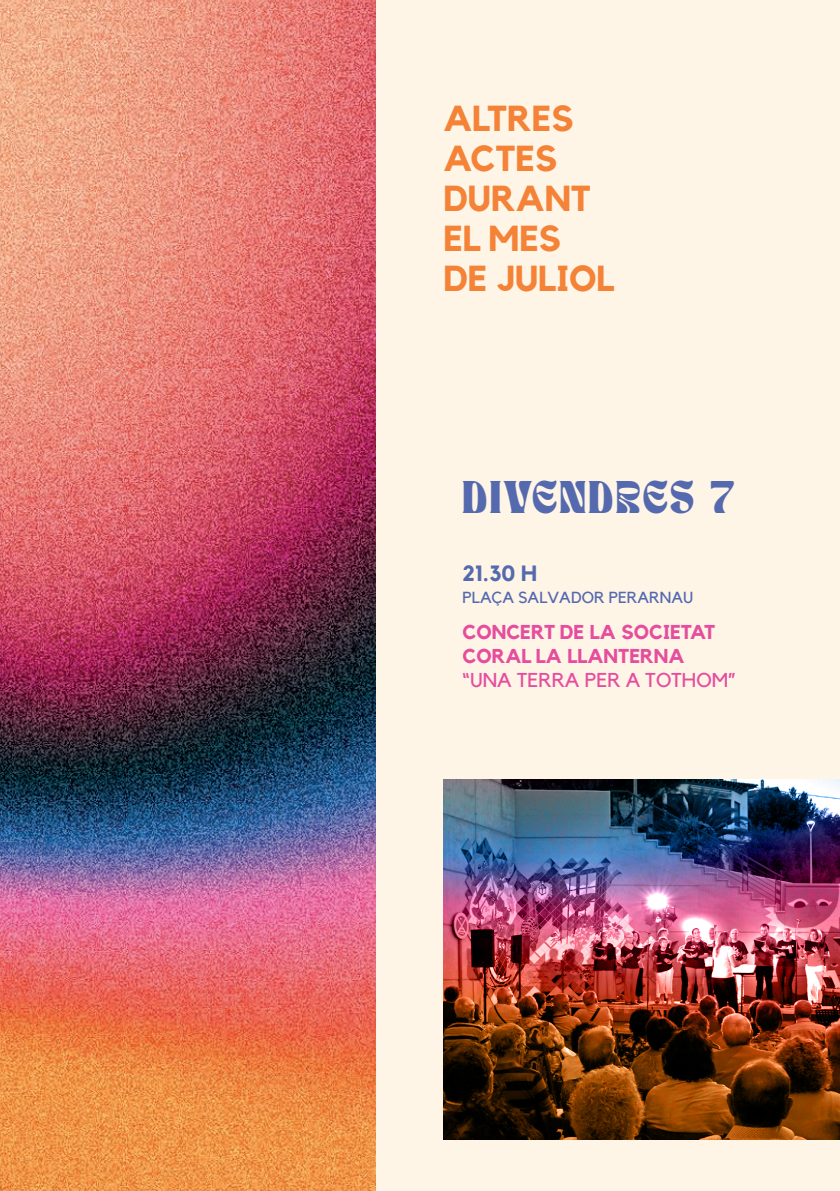
<style>
.page{position:relative;width:840px;height:1191px;background:#fff}
.page>*{position:absolute;margin:0;border:0;box-sizing:border-box;transform-origin:0 0}
.t1{font:700 36px/40px "Kollektif";color:#f48237}
.t2{font:32px "TAN NIMBUS";letter-spacing:.075em;color:#5569af}
.t3{font:700 22px "Kollektif";color:#5569af}
.t4{font:700 20px/24px "Kollektif";color:#e64e9d}
.t5{font:20px "Kollektif";color:#e64e9d}
.t6{font:16px "Kollektif";color:#5569af}
</style>
<div class="page">
<div style="left:375px;top:0;width:464px;height:1191px;background:#fef5e7"></div>
<img style="left:443px;top:780px;width:396px;height:360px">
<img style="left:0;top:0;width:375px;height:1191px">
<h1 class="t1" style="left:443px;top:98px;width:173px">ALTRES<br>ACTES<br>DURANT<br>EL MES<br>DE JULIOL</h1>
<h2 class="t2" style="left:462px;top:483px;width:273px">DIVENDRES 7</h2>
<p class="t3" style="left:462px;top:560px;width:76px">21.30 H</p>
<p class="t6" style="left:462px;top:588px;width:232px">PLAÇA SALVADOR PERARNAU</p>
<p class="t4" style="left:462px;top:619px;width:254px">CONCERT DE LA SOCIETAT<br>CORAL LA LLANTERNA</p>
<p class="t5" style="left:462px;top:668px;width:274px">“UNA TERRA PER A TOTHOM”</p>
</div>
